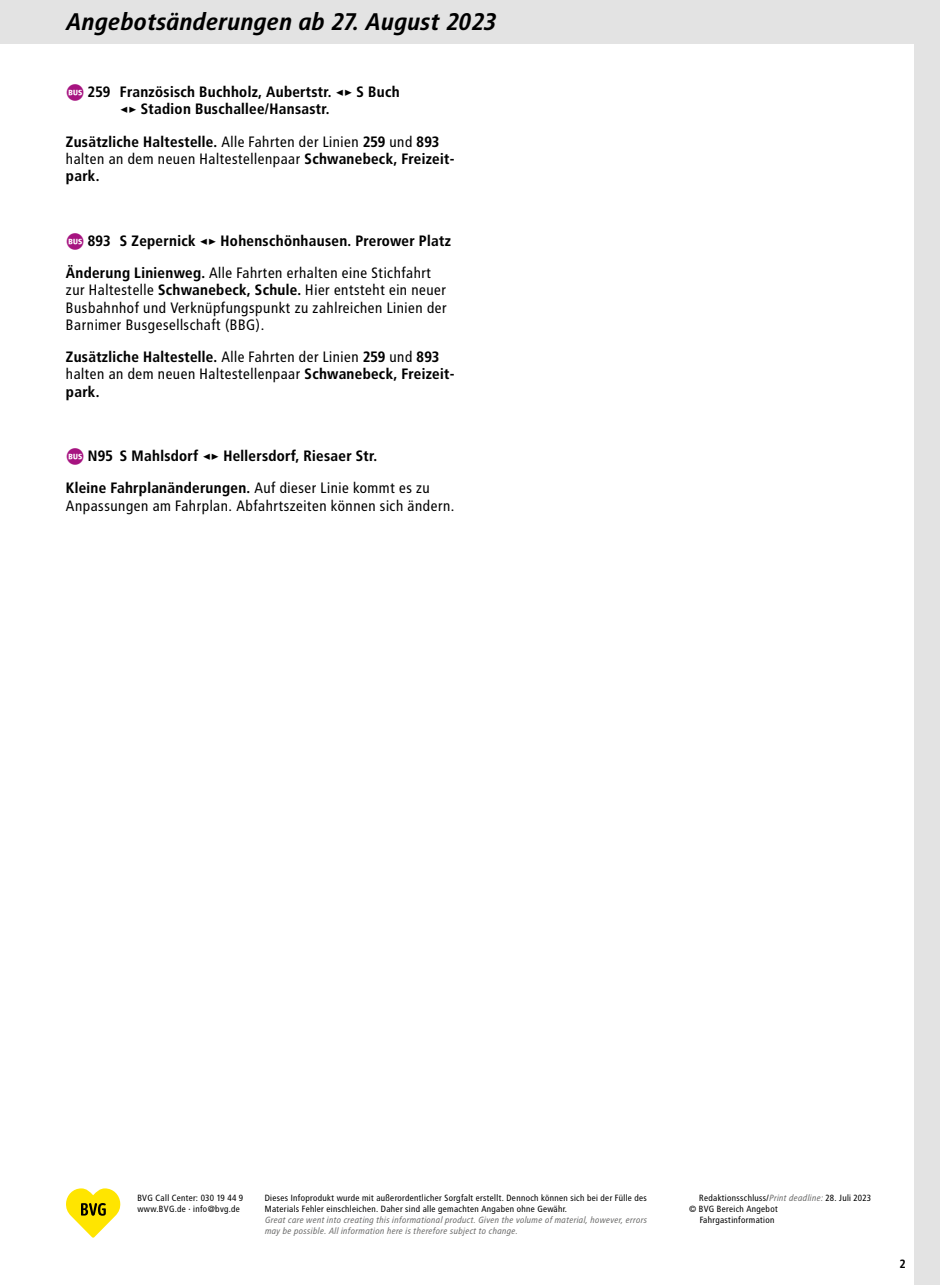
<style>
.page{position:relative;width:940px;height:1285px;background:#fff}
.page>*{position:absolute;margin:0;border:0;box-sizing:border-box;transform-origin:0 0}
.t1{font:24px "Transit Print OT Bld Ita";color:#000}
.t2{font:15px/17.2px "Transit Print OT";color:#000}
.t3{font:15px/17.2px "Transit Print OT Bld";color:#000}
.t4{font:12px "Transit Print OT Bld";color:#000}
.t5{font:9px/10.8px "Transit Print OT";color:#000}
.t6{font:italic 9px/10.8px "Transit Print OT";color:#6f6f6e}
.s1{font-family:"Transit Fpla";color:#a61380}
.s2{font-family:"Transit Print OT"}
.s3{font-family:"Transit Print OT Bld"}
.s4{font-style:italic;color:#6f6f6e}
</style>
<div class="page">
<div style="left:0;top:0;width:940px;height:44px;background:#e3e3e3"></div>
<div style="left:914px;top:0;width:26px;height:1284px;background:#e3e3e3"></div>
<svg style="left:66px;top:1188px;width:54px;height:49px"></svg>
<h1 class="t1" style="left:66px;top:7px;width:432px">Angebotsänderungen ab 27. August 2023</h1>
<p class="t3" style="left:120px;top:83px;width:281px;text-indent:-45px"><span class="s1">b</span>259 Französisch Buchholz, Aubertstr. ◂▸ S Buch ◂▸ Stadion Buschallee/Hansastr.</p>
<p class="t3" style="left:66px;top:133px;width:375px">Zusätzliche Haltestelle. <span class="s2">Alle Fahrten der Linien</span> 259 <span class="s2">und</span> 893</p>
<p class="t2" style="left:66px;top:150px;width:390px">halten an dem neuen Haltestellenpaar <span class="s3">Schwanebeck, Freizeit-</span></p>
<p class="t3" style="left:66px;top:167px;width:35px">park.</p>
<p class="t3" style="left:75px;top:232px;width:378px"><span class="s1">b</span>893 S Zepernick ◂▸ Hohenschönhausen. Prerower Platz</p>
<p class="t2" style="left:66px;top:264px;width:383px"><span class="s3">Änderung Linienweg.</span> Alle Fahrten erhalten eine Stichfahrt zur Haltestelle <span class="s3">Schwanebeck, Schule.</span> Hier entsteht ein neuer Busbahnhof und Verknüpfungspunkt zu zahlreichen Linien der Barnimer Busgesellschaft (BBG).</p>
<p class="t3" style="left:66px;top:348px;width:375px">Zusätzliche Haltestelle. <span class="s2">Alle Fahrten der Linien</span> 259 <span class="s2">und</span> 893</p>
<p class="t2" style="left:66px;top:365px;width:390px">halten an dem neuen Haltestellenpaar <span class="s3">Schwanebeck, Freizeit-</span></p>
<p class="t3" style="left:66px;top:382px;width:35px">park.</p>
<p class="t3" style="left:66px;top:439px;width:366px;line-height:32.2px;text-indent:9px"><span class="s1">b</span>N95 S Mahlsdorf ◂▸ Hellersdorf, Riesaer Str.<br>Kleine Fahrplanänderungen. <span class="s2">Auf dieser Linie kommt es zu</span></p>
<p class="t2" style="left:66px;top:496px;width:391px">Anpassungen am Fahrplan. Abfahrtszeiten können sich ändern.</p>
<p class="t5" style="left:265px;top:1192px;width:384px">Dieses Infoprodukt wurde mit außerordentlicher Sorgfalt erstellt. Dennoch können sich bei der Fülle des<br>Materials Fehler einschleichen. Daher sind alle gemachten Angaben ohne Gewähr.</p>
<p class="t6" style="left:265px;top:1214px;width:384px">Great care went into creating this informational product. Given the volume of material, however, errors may be possible. All information here is therefore subject to change.</p>
<p class="t5" style="left:137px;top:1192px;width:108px">BVG Call Center: 030 19 44 9 www.BVG.de · info@bvg.de</p>
<p class="t5" style="left:699px;top:1192px;width:174px">Redaktionsschluss/<span class="s4">Print deadline:</span> 28. Juli 2023</p>
<p class="t5" style="left:689px;top:1203px;width:91px">© BVG Bereich Angebot</p>
<p class="t5" style="left:699px;top:1214px;width:77px">Fahrgastinformation</p>
<p class="t4" style="left:899px;top:1256px;width:8px">2</p>
</div>
